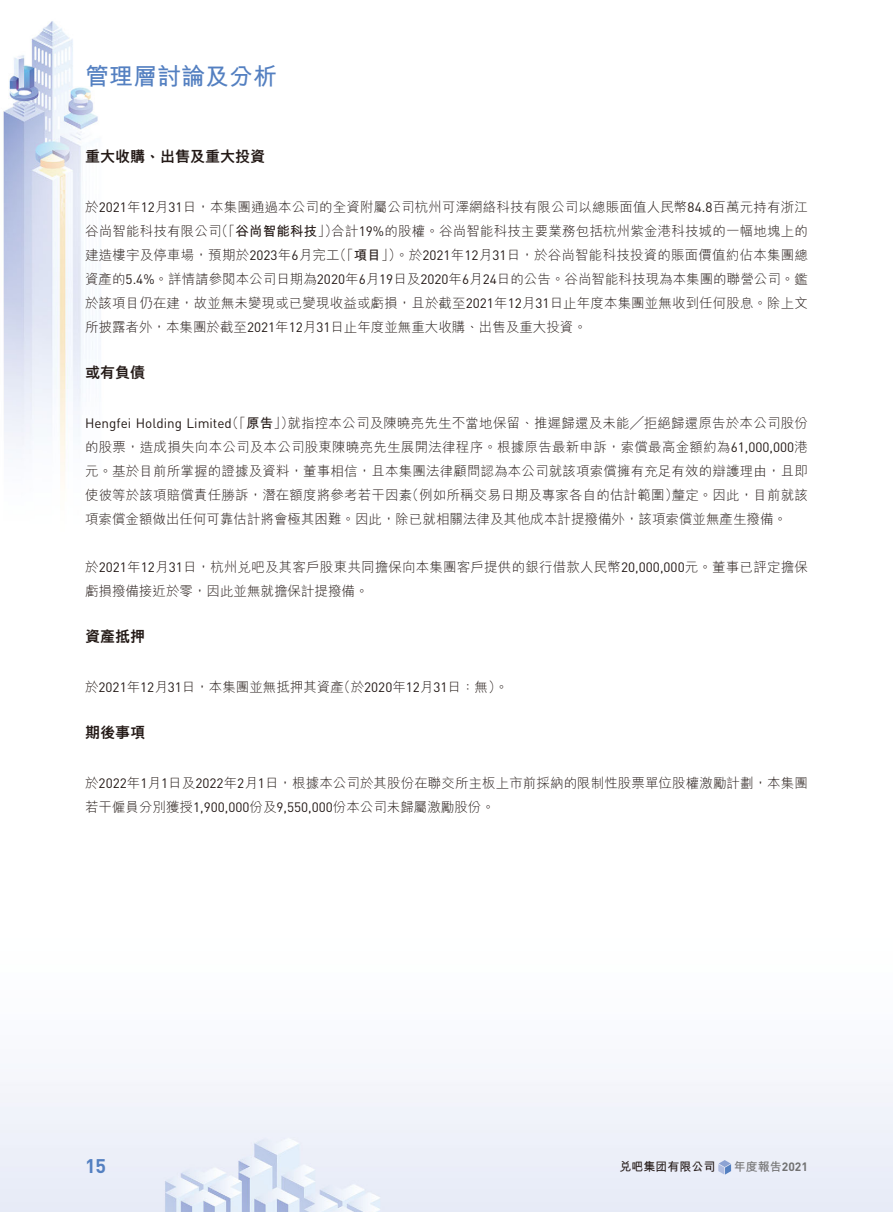
<style>
.page{position:relative;width:893px;height:1212px;background:#fff}
.page>*{position:absolute;margin:0;border:0;box-sizing:border-box;transform-origin:0 0}
.t1{font:24px "M Hei HK Bold E Ten B5 H";color:#5480c1}
.t2{font:700 19.5px "DIN Pro";color:#5480c1}
.t3{font:15px "M Hei HK Heavy E Ten B5 H";color:#231916}
.t4{font:13.5px/24px "M Hei HK Light E Ten B5 H";color:#231916;text-align:justify}
.t5{font:12px "M Hei HK Bold E Ten B5 H";color:#231916}
.t6{font:12px "M Hei HK Bold E Ten B5 H";color:#717171}
.s1{font-family:"DIN Pro"}
.s2{font-family:"M Hei HK Bold E Ten B5 H"}
.s3{font-family:"M Hei HKS Bold E Ten B5 H"}
.s4{font-family:"DIN Pro";font-weight:700}
</style>
<div class="page">
<img style="left:0;top:21px;width:893px;height:1191px">
<svg style="left:718px;top:1160px;width:13px;height:14px"></svg>
<h1 class="t1" style="left:85px;top:67px;width:193px">管理層討論及分析</h1>
<p class="t3" style="left:85px;top:151px;width:181px">重大收購、出售及重大投資</p>
<p class="t4" style="left:85px;top:196px;width:724px">於<span class="s1">2021</span>年<span class="s1">12</span>月<span class="s1">31</span>日，本集團通過本公司的全資附屬公司杭州可澤網絡科技有限公司以總賬面值人民幣<span class="s1">84.8</span>百萬元持有浙江谷尚智能科技有限公司（「<span class="s2">谷尚智能科技</span>」）合計<span class="s1">19%</span>的股權。谷尚智能科技主要業務包括杭州紫金港科技城的一幅地塊上的建造樓宇及停車場，預期於<span class="s1">2023</span>年<span class="s1">6</span>月完工（「<span class="s2">項目</span>」）。於<span class="s1">2021</span>年<span class="s1">12</span>月<span class="s1">31</span>日，於谷尚智能科技投資的賬面價值約佔本集團總資產的<span class="s1">5.4%</span>。詳情請參閱本公司日期為<span class="s1">2020</span>年<span class="s1">6</span>月<span class="s1">19</span>日及<span class="s1">2020</span>年<span class="s1">6</span>月<span class="s1">24</span>日的公告。谷尚智能科技現為本集團的聯營公司。鑑於該項目仍在建，故並無未變現或已變現收益或虧損，且於截至<span class="s1">2021</span>年<span class="s1">12</span>月<span class="s1">31</span>日止年度本集團並無收到任何股息。除上文所披露者外，本集團於截至<span class="s1">2021</span>年<span class="s1">12</span>月<span class="s1">31</span>日止年度並無重大收購、出售及重大投資。</p>
<p class="t3" style="left:85px;top:367px;width:61px">或有負債</p>
<p class="t4" style="left:85px;top:412px;width:724px"><span class="s1">Hengfei Holding Limited</span>（「<span class="s2">原告</span>」）就指控本公司及陳曉亮先生不當地保留、推遲歸還及未能╱拒絕歸還原告於本公司股份的股票，造成損失向本公司及本公司股東陳曉亮先生展開法律程序。根據原告最新申訴，索償最高金額約為<span class="s1">61,000,000</span>港元。基於目前所掌握的證據及資料，董事相信，且本集團法律顧問認為本公司就該項索償擁有充足有效的辯護理由，且即使彼等於該項賠償責任勝訴，潛在額度將參考若干因素（例如所稱交易日期及專家各自的估計範圍）釐定。因此，目前就該項索償金額做出任何可靠估計將會極其困難。因此，除已就相關法律及其他成本計提撥備外，該項索償並無產生撥備。</p>
<p class="t4" style="left:85px;top:556px;width:724px">於<span class="s1">2021</span>年<span class="s1">12</span>月<span class="s1">31</span>日，杭州兌吧及其客戶股東共同擔保向本集團客戶提供的銀行借款人民幣<span class="s1">20,000,000</span>元。董事已評定擔保虧損撥備接近於零，因此並無就擔保計提撥備。</p>
<p class="t3" style="left:85px;top:631px;width:61px">資產抵押</p>
<p class="t4" style="left:85px;top:676px;width:425px">於<span class="s1">2021</span>年<span class="s1">12</span>月<span class="s1">31</span>日，本集團並無抵押其資產（於<span class="s1">2020</span>年<span class="s1">12</span>月<span class="s1">31</span>日：無）。</p>
<p class="t3" style="left:85px;top:727px;width:61px">期後事項</p>
<p class="t4" style="left:85px;top:772px;width:724px">於<span class="s1">2022</span>年<span class="s1">1</span>月<span class="s1">1</span>日及<span class="s1">2022</span>年<span class="s1">2</span>月<span class="s1">1</span>日，根據本公司於其股份在聯交所主板上市前採納的限制性股票單位股權激勵計劃，本集團若干僱員分別獲授<span class="s1">1,900,000</span>份及<span class="s1">9,550,000</span>份本公司未歸屬激勵股份。</p>
<h2 class="t2" style="left:85px;top:1159px;width:23px">15</h2>
<p class="t5" style="left:619px;top:1161px;width:97px">兌吧集<span class="s3">團</span>有限公司</p>
<p class="t6" style="left:734px;top:1161px;width:76px">年度報告<span class="s4">2021</span></p>
</div>
